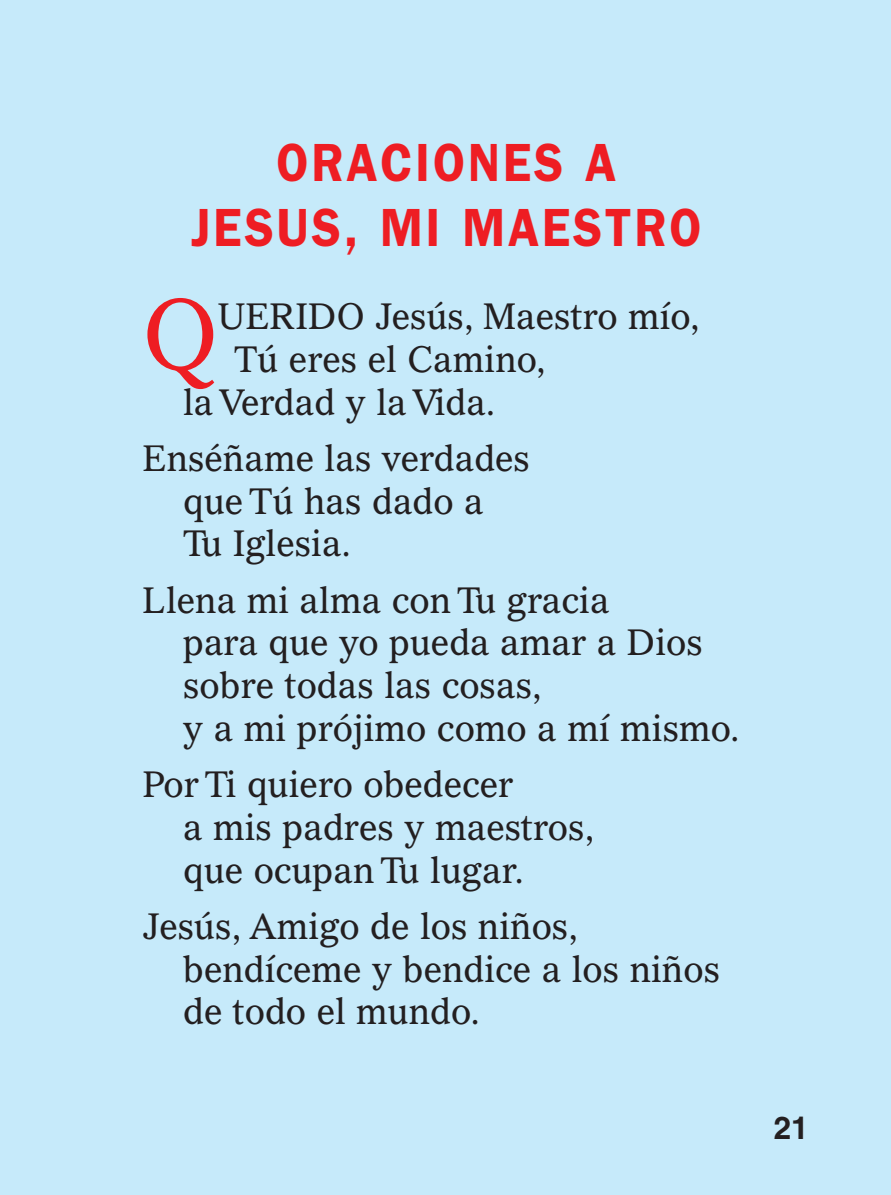
<style>
.page{position:relative;width:891px;height:1195px;background:#c6eafa}
.page>*{position:absolute;margin:0;border:0;box-sizing:border-box;transform-origin:0 0}
.t1{font:97.2px "Gazette LH";color:#ee1d23;scale:.95 1}
.t2{font:600 54px/64.8px "Franklin Gothic";letter-spacing:.06em;color:#ee1d23;text-align:center;scale:.9 1}
.t3{font:36px/42.8px "Gazette LH";color:#231f20;scale:.95 1}
.t4{font:700 31.5px "Helvetica";color:#231f20}
</style>
<div class="page">
<h2 class="t2" style="left:191px;top:130px;width:568px">ORACIONES A<br>JESUS, MI MAESTRO</h2>
<h1 class="t1" style="left:143px;top:296px;width:81px">Q</h1>
<p class="t3" style="left:218px;top:298px;width:509px">UERIDO Jesús, Maestro mío,</p>
<p class="t3" style="left:234px;top:341px;width:329px">Tú eres el Camino,</p>
<p class="t3" style="left:183px;top:384px;width:330px">la Verdad y la Vida.</p>
<p class="t3" style="left:183px;top:440px;width:367px;text-indent:-41px">Enséñame las verdades que Tú has dado a<br>Tu Iglesia.</p>
<p class="t3" style="left:183px;top:582px;width:587px;text-indent:-40px">Llena mi alma con Tu gracia<br>para que yo pueda amar a Dios sobre todas las cosas,<br>y a mi prójimo como a mí mismo.</p>
<p class="t3" style="left:183px;top:766px;width:434px;text-indent:-40px">Por Ti quiero obedecer<br>a mis padres y maestros, que ocupan Tu lugar.</p>
<p class="t3" style="left:183px;top:908px;width:567px;text-indent:-40px">Jesús, Amigo de los niños, bendíceme y bendice a los niños de todo el mundo.</p>
<p class="t4" style="left:774px;top:1116px;width:37px">21</p>
</div>
